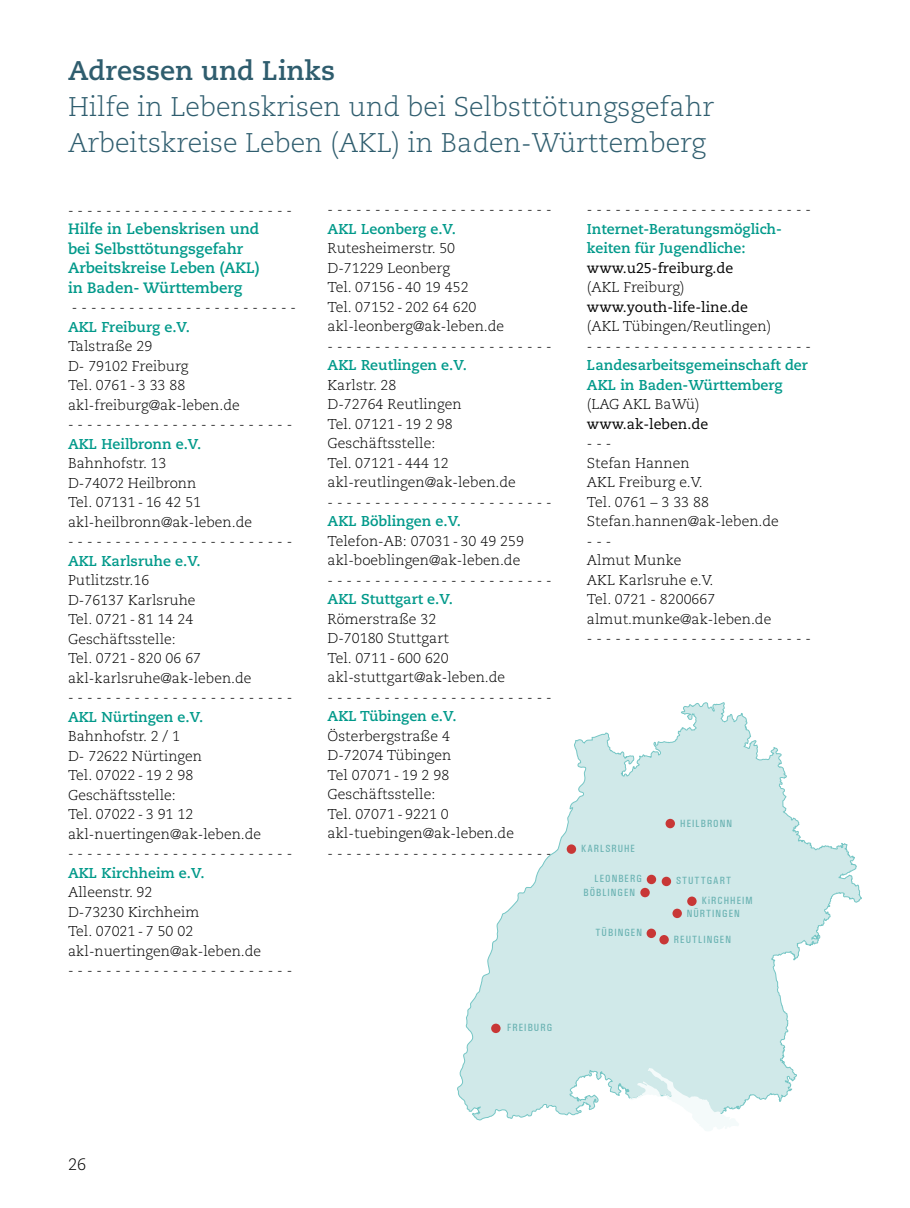
<style>
.page{position:relative;width:910px;height:1208px;background:#fff}
.page>*{position:absolute;margin:0;border:0;box-sizing:border-box;transform-origin:0 0}
.t1{font:300 27px/36px "Caecilia LT Std";color:#2f5d6e}
.t2{font:700 27px "Caecilia LT Std";color:#2f5d6e}
.t3{font:300 16.5px "Caecilia LT Std";color:#000}
.t4{font:700 15px/19.5px "Caecilia LT Std";color:#00998a}
.t5{font:300 14.25px/19.5px "Caecilia LT Std";color:#000}
.t6{font:700 14.25px/19.5px "Caecilia LT Std";color:#00998a}
.t7{font:14.25px "Caecilia LT Std";color:#000}
.t8{font:500 10.5px/12.5px "Univers Condensed";letter-spacing:.1em;color:#6bb3b3}
</style>
<div class="page">
<svg style="left:457px;top:702px;width:405px;height:418px;fill:#d0e9e9"></svg>
<svg style="left:629px;top:1068px;width:111px;height:63px"></svg>
<div style="left:647px;top:874px;width:9px;height:10px;background:#c83736;border-radius:50%"></div>
<div style="left:640px;top:888px;width:10px;height:9px;background:#c83736;border-radius:50%"></div>
<div style="left:672px;top:908px;width:10px;height:10px;background:#c83736;border-radius:50%"></div>
<div style="left:659px;top:935px;width:10px;height:9px;background:#c83736;border-radius:50%"></div>
<div style="left:647px;top:928px;width:9px;height:10px;background:#c83736;border-radius:50%"></div>
<div style="left:665px;top:819px;width:10px;height:9px;background:#c83736;border-radius:50%"></div>
<div style="left:491px;top:1023px;width:10px;height:10px;background:#c83736;border-radius:50%"></div>
<div style="left:687px;top:896px;width:10px;height:10px;background:#c83736;border-radius:50%"></div>
<div style="left:567px;top:844px;width:9px;height:10px;background:#c83736;border-radius:50%"></div>
<div style="left:662px;top:876px;width:9px;height:10px;background:#c83736;border-radius:50%"></div>
<h1 class="t2" style="left:68px;top:55px;width:269px">Adressen und Links</h1>
<h1 class="t1" style="left:68px;top:90px;width:648px">Hilfe in Lebenskrisen und bei Selbsttötungsgefahr<br>Arbeitskreise Leben (AKL) in Baden-Württemberg</h1>
<p class="t5" style="left:68px;top:200px;width:226px">- - - - - - - - - - - - - - - - - - - - - - - -</p>
<p class="t4" style="left:68px;top:219px;width:193px">Hilfe in Lebenskrisen und bei Selbsttötungsgefahr<br>Arbeitskreise Leben (AKL) in Baden- Württemberg</p>
<p class="t5" style="left:72px;top:298px;width:226px">- - - - - - - - - - - - - - - - - - - - - - - -</p>
<p class="t6" style="left:68px;top:317px;width:124px">AKL Freiburg e.V.</p>
<p class="t5" style="left:68px;top:337px;width:173px">Talstraße 29<br>D- 79102 Freiburg<br>Tel. 0761 - 3 33 88 akl-freiburg@ak-leben.de</p>
<p class="t5" style="left:68px;top:415px;width:226px">- - - - - - - - - - - - - - - - - - - - - - - -</p>
<p class="t6" style="left:68px;top:434px;width:135px">AKL Heilbronn e.V.</p>
<p class="t5" style="left:68px;top:454px;width:186px">Bahnhofstr. 13<br>D-74072 Heilbronn<br>Tel. 07131 - 16 42 51 akl-heilbronn@ak-leben.de</p>
<p class="t5" style="left:68px;top:532px;width:226px">- - - - - - - - - - - - - - - - - - - - - - - -</p>
<p class="t6" style="left:68px;top:551px;width:134px">AKL Karlsruhe e.V.</p>
<p class="t5" style="left:68px;top:571px;width:185px">Putlitzstr.16<br>D-76137 Karlsruhe<br>Tel. 0721 - 81 14 24<br>Geschäftsstelle:<br>Tel. 0721 - 820 06 67 akl-karlsruhe@ak-leben.de</p>
<p class="t5" style="left:68px;top:688px;width:226px">- - - - - - - - - - - - - - - - - - - - - - - -</p>
<p class="t6" style="left:68px;top:707px;width:137px">AKL Nürtingen e.V.</p>
<p class="t5" style="left:68px;top:727px;width:195px">Bahnhofstr. 2 / 1<br>D- 72622 Nürtingen<br>Tel. 07022 - 19 2 98<br>Geschäftsstelle:<br>Tel. 07022 - 3 91 12 akl-nuertingen@ak-leben.de</p>
<p class="t5" style="left:68px;top:844px;width:226px">- - - - - - - - - - - - - - - - - - - - - - - -</p>
<p class="t6" style="left:68px;top:863px;width:138px">AKL Kirchheim e.V.</p>
<p class="t5" style="left:68px;top:882px;width:195px">Alleenstr. 92<br>D-73230 Kirchheim<br>Tel. 07021 - 7 50 02 akl-nuertingen@ak-leben.de</p>
<p class="t5" style="left:68px;top:960px;width:226px">- - - - - - - - - - - - - - - - - - - - - - - -</p>
<p class="t5" style="left:327px;top:200px;width:226px">- - - - - - - - - - - - - - - - - - - - - - - -</p>
<p class="t6" style="left:327px;top:219px;width:130px">AKL Leonberg e.V.</p>
<p class="t5" style="left:327px;top:239px;width:178px">Rutesheimerstr. 50<br>D-71229 Leonberg<br>Tel. 07156 - 40 19 452<br>Tel. 07152 - 202 64 620 akl-leonberg@ak-leben.de</p>
<p class="t5" style="left:328px;top:336px;width:226px">- - - - - - - - - - - - - - - - - - - - - - - -</p>
<p class="t6" style="left:328px;top:356px;width:141px">AKL Reutlingen e.V.</p>
<p class="t5" style="left:328px;top:375px;width:190px">Karlstr. 28<br>D-72764 Reutlingen<br>Tel. 07121 - 19 2 98<br>Geschäftsstelle:<br>Tel. 07121 - 444 12 akl-reutlingen@ak-leben.de</p>
<p class="t5" style="left:328px;top:492px;width:226px">- - - - - - - - - - - - - - - - - - - - - - - -</p>
<p class="t6" style="left:328px;top:512px;width:135px">AKL Böblingen e.V.</p>
<p class="t5" style="left:328px;top:531px;width:198px">Telefon-AB: 07031 - 30 49 259 akl-boeblingen@ak-leben.de</p>
<p class="t5" style="left:328px;top:570px;width:226px">- - - - - - - - - - - - - - - - - - - - - - - -</p>
<p class="t6" style="left:328px;top:590px;width:127px">AKL Stuttgart e.V.</p>
<p class="t5" style="left:328px;top:609px;width:179px">Römerstraße 32<br>D-70180 Stuttgart<br>Tel. 0711 - 600 620 akl-stuttgart@ak-leben.de</p>
<p class="t5" style="left:328px;top:687px;width:226px">- - - - - - - - - - - - - - - - - - - - - - - -</p>
<p class="t6" style="left:328px;top:707px;width:131px">AKL Tübingen e.V.</p>
<p class="t5" style="left:328px;top:726px;width:188px">Österbergstraße 4<br>D-72074 Tübingen<br>Tel 07071 - 19 2 98<br>Geschäftsstelle:<br>Tel. 07071 - 9221 0 akl-tuebingen@ak-leben.de</p>
<p class="t5" style="left:328px;top:843px;width:226px">- - - - - - - - - - - - - - - - - - - - - - - -</p>
<p class="t5" style="left:587px;top:200px;width:226px">- - - - - - - - - - - - - - - - - - - - - - - -</p>
<p class="t6" style="left:587px;top:219px;width:195px">Internet-Beratungsmöglich&shy;keiten für Jugendliche:</p>
<p class="t7" style="left:587px;top:259px;width:148px">www.u25-freiburg.de</p>
<p class="t5" style="left:587px;top:278px;width:99px">(AKL Freiburg)</p>
<p class="t7" style="left:587px;top:298px;width:163px">www.youth-life-line.de</p>
<p class="t5" style="left:587px;top:317px;width:186px">(AKL Tübingen/Reutlingen)</p>
<p class="t5" style="left:587px;top:336px;width:226px">- - - - - - - - - - - - - - - - - - - - - - - -</p>
<p class="t6" style="left:587px;top:356px;width:222px">Landesarbeitsgemeinschaft der<br>AKL in Baden-Württemberg</p>
<p class="t5" style="left:587px;top:395px;width:114px">(LAG AKL BaWü)</p>
<p class="t7" style="left:587px;top:415px;width:123px">www.ak-leben.de</p>
<p class="t5" style="left:587px;top:434px;width:193px">- - -<br>Stefan Hannen<br>AKL Freiburg e.V.<br>Tel. 0761 – 3 33 88<br>Stefan.hannen@ak-leben.de</p>
<p class="t5" style="left:587px;top:531px;width:186px">- - -<br>Almut Munke<br>AKL Karlsruhe e.V.<br>Tel. 0721 - 8200667 almut.munke@ak-leben.de</p>
<p class="t5" style="left:587px;top:629px;width:226px">- - - - - - - - - - - - - - - - - - - - - - - -</p>
<p class="t8" style="left:581px;top:842px;width:55px">KARLSRUHE</p>
<p class="t8" style="left:680px;top:817px;width:53px">HEILBRONN</p>
<p class="t8" style="left:595px;top:872px;width:49px">LEONBERG</p>
<p class="t8" style="left:676px;top:874px;width:57px">STUTTGART</p>
<p class="t8" style="left:583px;top:886px;width:53px">BÖBLINGEN</p>
<p class="t8" style="left:595px;top:926px;width:48px">TÜBINGEN</p>
<p class="t8" style="left:687px;top:894px;width:68px;text-indent:15px">KiRCHHEIM<br>NÜRTINGEN</p>
<p class="t8" style="left:674px;top:933px;width:59px">REUTLINGEN</p>
<p class="t8" style="left:507px;top:1021px;width:46px">FREIBURG</p>
<p class="t3" style="left:68px;top:1155px;width:20px">26</p>
</div>
